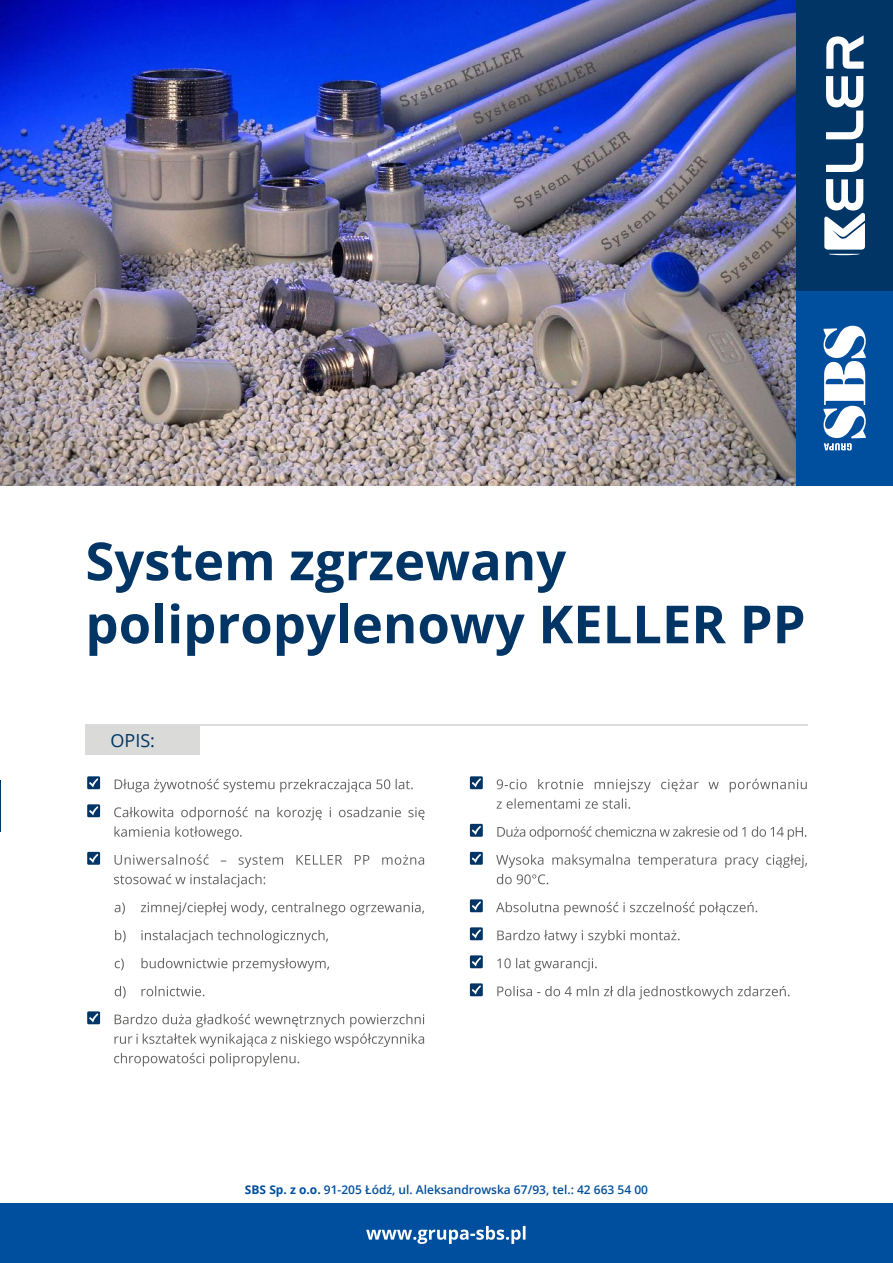
<style>
.page{position:relative;width:893px;height:1263px;background:#fff}
.page>*{position:absolute;margin:0;border:0;box-sizing:border-box;transform-origin:0 0}
.t1{font:700 52.5px/63px "Open Sans";color:#003565}
.t2{font:18px "Open Sans";color:#003565}
.t3{font:600 12px "Open Sans";color:#004f9e}
.s1{font-weight:700}
</style>
<div class="page">
<img style="left:0;top:0;width:796px;height:486px">
<div style="left:85px;top:724px;width:723px;height:2px;border:1px solid #dadad9"></div>
<div style="left:85px;top:725px;width:115px;height:30px;background:#dadad9"></div>
<svg style="left:114px;top:1053px;width:185px;height:13px"></svg>
<svg style="left:114px;top:1033px;width:310px;height:14px"></svg>
<svg style="left:115px;top:1014px;width:309px;height:13px"></svg>
<svg style="left:87px;top:1011px;width:13px;height:13px"></svg>
<svg style="left:115px;top:986px;width:89px;height:12px"></svg>
<svg style="left:115px;top:958px;width:214px;height:13px"></svg>
<svg style="left:115px;top:930px;width:213px;height:13px"></svg>
<svg style="left:115px;top:902px;width:309px;height:13px"></svg>
<svg style="left:114px;top:874px;width:151px;height:13px"></svg>
<svg style="left:115px;top:854px;width:309px;height:14px"></svg>
<svg style="left:87px;top:852px;width:13px;height:13px"></svg>
<svg style="left:114px;top:807px;width:310px;height:13px"></svg>
<svg style="left:87px;top:804px;width:13px;height:13px"></svg>
<svg style="left:115px;top:779px;width:298px;height:13px"></svg>
<svg style="left:87px;top:776px;width:13px;height:13px"></svg>
<svg style="left:497px;top:986px;width:292px;height:13px"></svg>
<svg style="left:470px;top:983px;width:13px;height:13px"></svg>
<svg style="left:497px;top:958px;width:100px;height:13px"></svg>
<svg style="left:470px;top:955px;width:13px;height:13px"></svg>
<svg style="left:497px;top:930px;width:183px;height:13px"></svg>
<svg style="left:470px;top:927px;width:13px;height:13px"></svg>
<svg style="left:496px;top:902px;width:261px;height:13px"></svg>
<svg style="left:470px;top:899px;width:13px;height:13px"></svg>
<svg style="left:497px;top:874px;width:51px;height:10px"></svg>
<svg style="left:496px;top:854px;width:311px;height:14px"></svg>
<svg style="left:470px;top:852px;width:13px;height:13px"></svg>
<svg style="left:497px;top:826px;width:309px;height:14px"></svg>
<svg style="left:470px;top:824px;width:13px;height:13px"></svg>
<svg style="left:497px;top:798px;width:133px;height:11px"></svg>
<svg style="left:497px;top:779px;width:310px;height:13px"></svg>
<svg style="left:470px;top:776px;width:13px;height:13px"></svg>
<svg style="left:114px;top:826px;width:128px;height:14px"></svg>
<hr style="left:0;top:780px;width:1px;height:52px;background:#003565">
<div style="left:0;top:1203px;width:893px;height:60px;background:#004f9e"></div>
<svg style="left:366px;top:1226px;width:159px;height:18px"></svg>
<div style="left:796px;top:290px;width:97px;height:196px;background:#004f9e"></div>
<div style="left:796px;top:0;width:97px;height:290px;background:#003565"></div>
<svg style="left:824px;top:35px;width:41px;height:220px"></svg>
<svg style="left:824px;top:326px;width:42px;height:124px"></svg>
<h1 class="t1" style="left:85px;top:528px;width:722px">System zgrzewany polipropylenowy KELLER PP</h1>
<h2 class="t2" style="left:111px;top:728px;width:46px">OPIS:</h2>
<p class="t3" style="left:245px;top:1181px;width:405px"><span class="s1">SBS Sp. z o.o.</span> 91-205 Łódź, ul. Aleksandrowska 67/93, tel.: 42 663 54 00</p>
</div>
